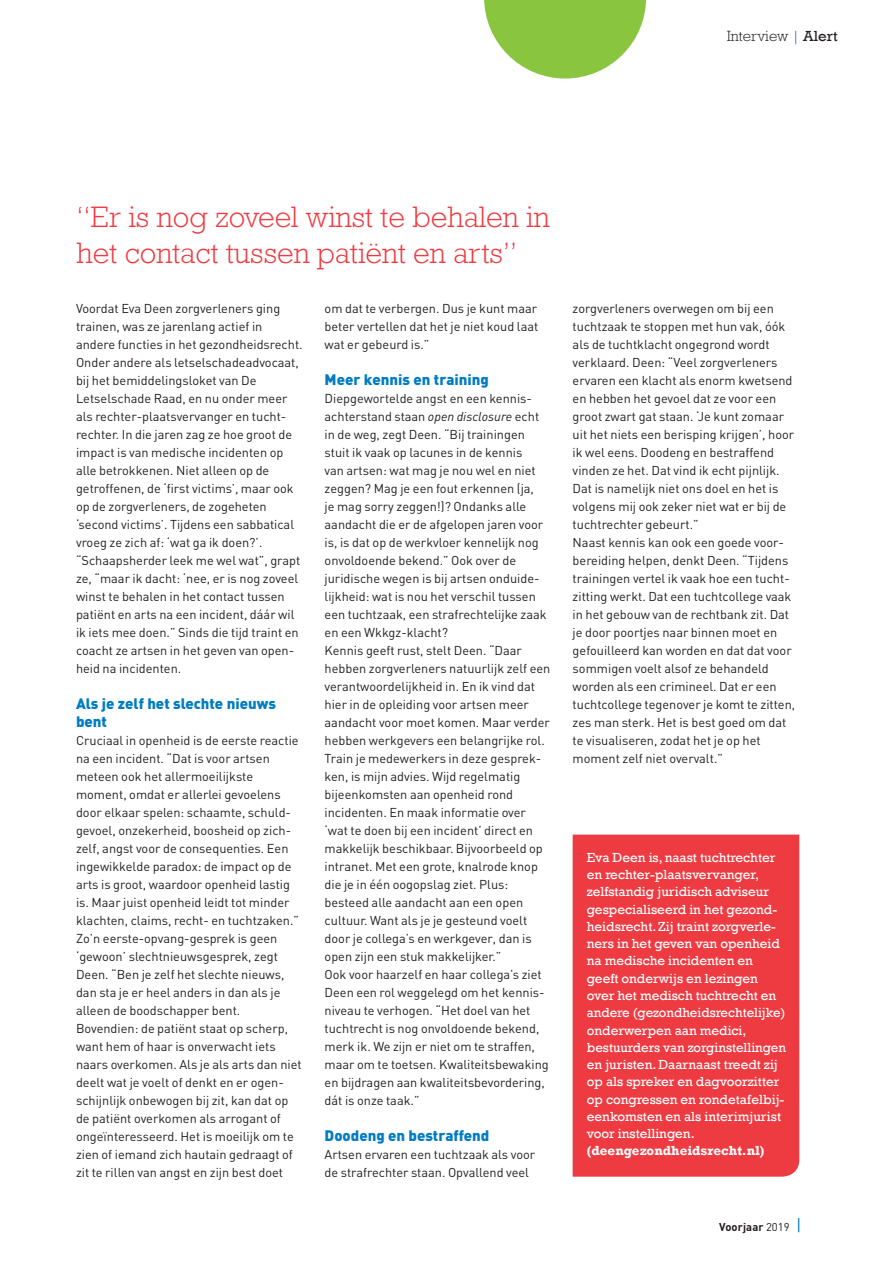
<style>
.page{position:relative;width:893px;height:1263px;background:#fff}
.page>*{position:absolute;margin:0;border:0;box-sizing:border-box;transform-origin:0 0}
.kleine_Rockwel_kop{font:300 30px/36px "Rockwell";color:#ee3a41}
.kopje{font:900 15px/18px "DIN";color:#007cc2}
.t1{font:300 15px "Rockwell";color:#231f20}
.kader_tekst_rockwell{font:13.5px/17.2px "Rockwell";color:#fff}
.kader_tekst_rockwell-2{font:700 13.5px "Rockwell";color:#fff}
.body{font:12.75px/18px "DIN";color:#231f20}
.t2{font:700 11.25px "DIN";letter-spacing:.01em;color:#231f20}
.s1{color:#007cc2}
.s2{font-weight:400}
.s3{font-style:italic}
.s4{font-weight:400;font-size:16.5px;color:#007cc2}
</style>
<div class="page">
<svg style="left:484px;top:0;width:162px;height:79px"></svg>
<div style="left:573px;top:835px;width:226px;height:342px;background:#ee3a41"></div>
<p class="t1" style="left:727px;top:27px;width:112px">Interview <span class="s1">|</span> <span class="s2">Alert</span></p>
<p class="kleine_Rockwel_kop" style="left:77px;top:199px;width:475px">“Er is nog zoveel winst te behalen in het contact tussen patiënt en arts”</p>
<p class="body" style="left:76px;top:299px;width:228px">Voordat Eva Deen zorgverleners ging trainen, was ze jarenlang actief in andere functies in het gezondheidsrecht.<br>Onder andere als letselschadeadvocaat, bij het bemiddelingsloket van De Letselschade Raad, en nu onder meer als rechter-plaatsvervanger en tucht&shy;rechter. In die jaren zag ze hoe groot de impact is van medische incidenten op alle betrokkenen. Niet alleen op de getroffenen, de ‘first victims’, maar ook op de zorgverleners, de zogeheten ‘second victims’. Tijdens een sabbatical vroeg ze zich af: ‘wat ga ik doen?’. “Schaapsherder leek me wel wat”, grapt ze, “maar ik dacht: ‘nee, er is nog zoveel winst te behalen in het contact tussen patiënt en arts na een incident, dáár wil ik iets mee doen.” Sinds die tijd traint en coacht ze artsen in het geven van open&shy;heid na incidenten.</p>
<p class="kopje" style="left:76px;top:693px;width:202px">Als je zelf het slechte nieuws bent</p>
<p class="body" style="left:76px;top:731px;width:224px">Cruciaal in openheid is de eerste reactie na een incident. “Dat is voor artsen meteen ook het allermoeilijkste moment, omdat er allerlei gevoelens door elkaar spelen: schaamte, schuld&shy;gevoel, onzekerheid, boosheid op zich&shy;zelf, angst voor de consequenties. Een ingewikkelde paradox: de impact op de arts is groot, waardoor openheid lastig is. Maar juist openheid leidt tot minder klachten, claims, recht- en tuchtzaken.”</p>
<p class="body" style="left:76px;top:929px;width:227px">Zo’n eerste-opvang-gesprek is geen ‘gewoon’ slechtnieuwsgesprek, zegt Deen. “Ben je zelf het slechte nieuws, dan sta je er heel anders in dan als je alleen de boodschapper bent.<br>Bovendien: de patiënt staat op scherp, want hem of haar is onverwacht iets naars overkomen. Als je als arts dan niet deelt wat je voelt of denkt en er ogen&shy;schijnlijk onbewogen bij zit, kan dat op de patiënt overkomen als arrogant of ongeïnteresseerd. Het is moeilijk om te zien of iemand zich hautain gedraagt of zit te rillen van angst en zijn best doet</p>
<p class="body" style="left:325px;top:299px;width:215px;text-align:justify">om dat te verbergen. Dus je kunt maar beter vertellen dat het je niet koud laat wat er gebeurd is.”</p>
<p class="kopje" style="left:325px;top:369px;width:166px">Meer kennis en training</p>
<p class="body" style="left:325px;top:389px;width:224px">Diepgewortelde angst en een kennis&shy;achterstand staan <span class="s3">open disclosure</span> echt in de weg, zegt Deen. “Bij trainingen stuit ik vaak op lacunes in de kennis<br>van artsen: wat mag je nou wel en niet zeggen? Mag je een fout erkennen (ja, je mag sorry zeggen!)? Ondanks alle aandacht die er de afgelopen jaren voor is, is dat op de werkvloer kennelijk nog onvoldoende bekend.” Ook over de juridische wegen is bij artsen onduide&shy;lijkheid: wat is nou het verschil tussen een tuchtzaak, een strafrechtelijke zaak en een Wkkgz-klacht?</p>
<p class="body" style="left:325px;top:641px;width:227px">Kennis geeft rust, stelt Deen. “Daar hebben zorgverleners natuurlijk zelf een verantwoordelijkheid in. En ik vind dat hier in de opleiding voor artsen meer aandacht voor moet komen. Maar verder hebben werkgevers een belangrijke rol.<br>Train je medewerkers in deze gesprek&shy;ken, is mijn advies. Wijd regelmatig bijeenkomsten aan openheid rond incidenten. En maak informatie over ‘wat te doen bij een incident’ direct en makkelijk beschikbaar. Bijvoorbeeld op intranet. Met een grote, knalrode knop die je in één oogopslag ziet. Plus: besteed alle aandacht aan een open cultuur. Want als je je gesteund voelt door je collega’s en werkgever, dan is open zijn een stuk makkelijker.”</p>
<p class="body" style="left:325px;top:965px;width:226px">Ook voor haarzelf en haar collega’s ziet Deen een rol weggelegd om het kennis&shy;niveau te verhogen. “Het doel van het tuchtrecht is nog onvoldoende bekend, merk ik. We zijn er niet om te straffen, maar om te toetsen. Kwaliteitsbewaking en bijdragen aan kwaliteitsbevordering, dát is onze taak.”</p>
<p class="kopje" style="left:325px;top:1125px;width:166px">Doodeng en bestraffend</p>
<p class="body" style="left:325px;top:1145px;width:212px">Artsen ervaren een tuchtzaak als voor de strafrechter staan. Opvallend veel</p>
<p class="body" style="left:573px;top:299px;width:223px">zorgverleners overwegen om bij een tuchtzaak te stoppen met hun vak, óók als de tuchtklacht ongegrond wordt verklaard. Deen: “Veel zorgverleners ervaren een klacht als enorm kwetsend en hebben het gevoel dat ze voor een groot zwart gat staan. ‘Je kunt zomaar uit het niets een berisping krijgen’, hoor ik wel eens. Doodeng en bestraffend vinden ze het. Dat vind ik echt pijnlijk.<br>Dat is namelijk niet ons doel en het is volgens mij ook zeker niet wat er bij de tuchtrechter gebeurt.”</p>
<p class="body" style="left:573px;top:533px;width:224px">Naast kennis kan ook een goede voor&shy;bereiding helpen, denkt Deen. “Tijdens trainingen vertel ik vaak hoe een tucht&shy;zitting werkt. Dat een tuchtcollege vaak in het gebouw van de rechtbank zit. Dat je door poortjes naar binnen moet en gefouilleerd kan worden en dat dat voor sommigen voelt alsof ze behandeld worden als een crimineel. Dat er een tuchtcollege tegenover je komt te zitten, zes man sterk. Het is best goed om dat te visualiseren, zodat het je op het moment zelf niet overvalt.”</p>
<p class="kader_tekst_rockwell" style="left:587px;top:849px;width:201px">Eva Deen is, naast tuchtrechter en rechter-plaatsvervanger, zelfstandig juridisch adviseur gespecialiseerd in het gezond&shy;heidsrecht. Zij traint zorgverle&shy;ners in het geven van openheid na medische incidenten en geeft onderwijs en lezingen over het medisch tuchtrecht en andere (gezondheidsrechtelijke) onderwerpen aan medici, bestuurders van zorginstellingen en juristen. Daarnaast treedt zij op als spreker en dagvoorzitter op congressen en rondetafelbij&shy;eenkomsten en als interimjurist voor instellingen.</p>
<p class="kader_tekst_rockwell-2" style="left:587px;top:1142px;width:179px">(deengezondheidsrecht.nl)</p>
<p class="t2" style="left:719px;top:1219px;width:84px">Voorjaar <span class="s2">2019</span> <span class="s4">|</span></p>
</div>
